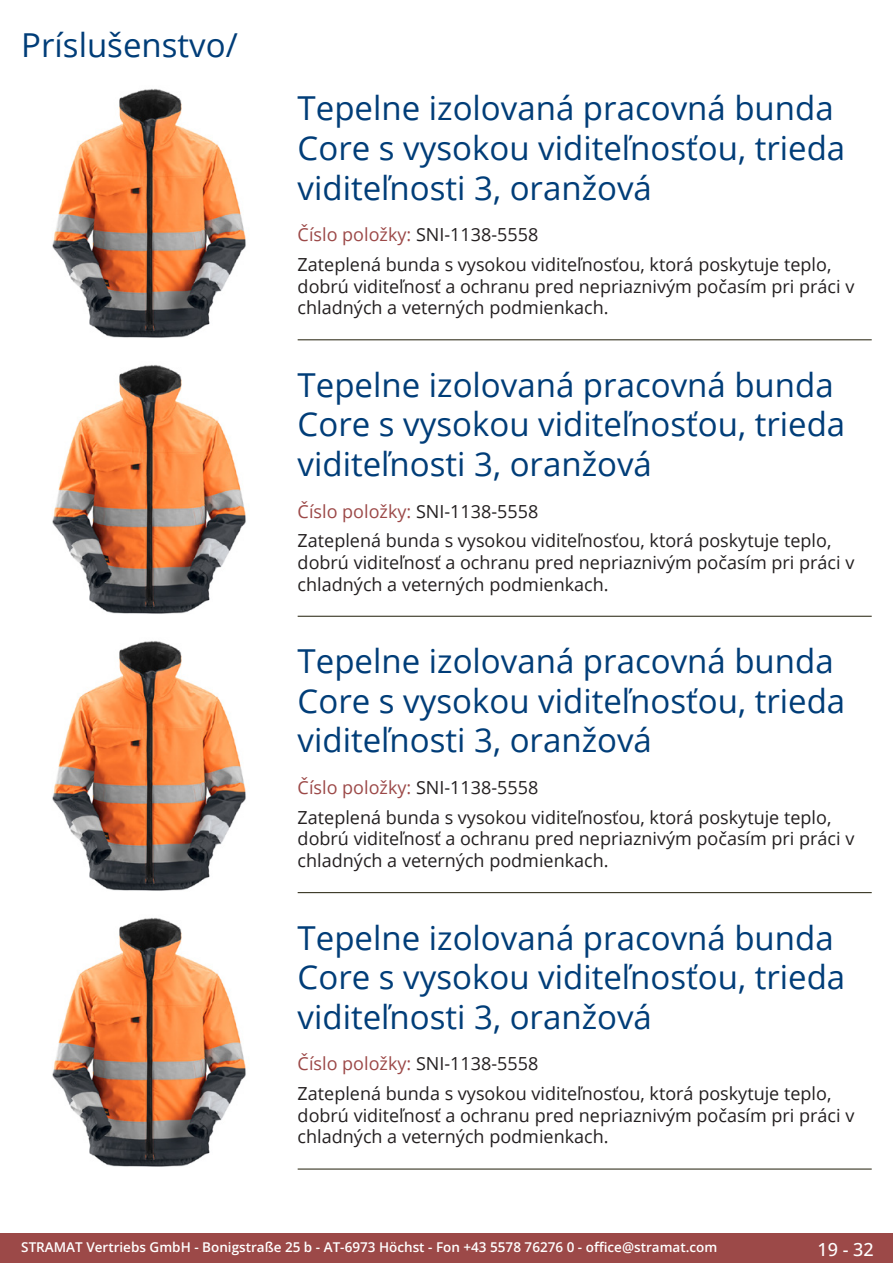
<style>
.page{position:relative;width:893px;height:1263px;background:#fff}
.page>*{position:absolute;margin:0;border:0;box-sizing:border-box;transform-origin:0 0}
.Produkttitel{font:33px/39.6px "Open Sans";color:#003d78}
.RastTitel{font:33px "Open Sans";color:#003d78}
.Beschreibung_Text{font:18px/21.6px "Open Sans";color:#231f20}
.TechDaten_Überschrif{font:18px "Open Sans";color:#9c4948}
.t1{font:500 18px "Open Sans";color:#fff}
.t2{font:600 13.5px "Open Sans";color:#fff}
.s1{color:#231f20}
</style>
<div class="page">
<div style="left:0;top:1233px;width:893px;height:30px;background:#9c4948"></div>
<hr style="left:298px;top:340px;width:574px;height:1px;background:#201d08">
<hr style="left:298px;top:616px;width:574px;height:1px;background:#201d08">
<hr style="left:298px;top:892px;width:574px;height:1px;background:#201d08">
<hr style="left:298px;top:1169px;width:574px;height:1px;background:#201d08">
<img style="left:52px;top:89px;width:194px;height:249px">
<img style="left:52px;top:365px;width:194px;height:249px">
<img style="left:52px;top:641px;width:194px;height:250px">
<img style="left:52px;top:918px;width:194px;height:249px">
<p class="RastTitel" style="left:21px;top:22px;width:218px">Príslušenstvo/</p>
<p class="Produkttitel" style="left:298px;top:88px;width:549px">Tepelne izolovaná pracovná bunda<br>Core s vysokou viditeľnosťou, trieda viditeľnosti 3, oranžová</p>
<p class="TechDaten_Überschrif" style="left:298px;top:222px;width:242px">Číslo položky: <span class="s1">SNI-1138-5558</span></p>
<p class="Beschreibung_Text" style="left:298px;top:253px;width:558px">Zateplená bunda s vysokou viditeľnosťou, ktorá poskytuje teplo, dobrú viditeľnosť a ochranu pred nepriaznivým počasím pri práci v chladných a veterných podmienkach.</p>
<p class="Produkttitel" style="left:298px;top:364px;width:549px">Tepelne izolovaná pracovná bunda<br>Core s vysokou viditeľnosťou, trieda viditeľnosti 3, oranžová</p>
<p class="TechDaten_Überschrif" style="left:298px;top:499px;width:242px">Číslo položky: <span class="s1">SNI-1138-5558</span></p>
<p class="Beschreibung_Text" style="left:298px;top:530px;width:558px">Zateplená bunda s vysokou viditeľnosťou, ktorá poskytuje teplo, dobrú viditeľnosť a ochranu pred nepriaznivým počasím pri práci v chladných a veterných podmienkach.</p>
<p class="Produkttitel" style="left:298px;top:640px;width:549px">Tepelne izolovaná pracovná bunda<br>Core s vysokou viditeľnosťou, trieda viditeľnosti 3, oranžová</p>
<p class="TechDaten_Überschrif" style="left:298px;top:775px;width:242px">Číslo položky: <span class="s1">SNI-1138-5558</span></p>
<p class="Beschreibung_Text" style="left:298px;top:806px;width:558px">Zateplená bunda s vysokou viditeľnosťou, ktorá poskytuje teplo, dobrú viditeľnosť a ochranu pred nepriaznivým počasím pri práci v chladných a veterných podmienkach.</p>
<p class="Produkttitel" style="left:298px;top:917px;width:549px">Tepelne izolovaná pracovná bunda<br>Core s vysokou viditeľnosťou, trieda viditeľnosti 3, oranžová</p>
<p class="TechDaten_Überschrif" style="left:298px;top:1051px;width:242px">Číslo položky: <span class="s1">SNI-1138-5558</span></p>
<p class="Beschreibung_Text" style="left:298px;top:1082px;width:558px">Zateplená bunda s vysokou viditeľnosťou, ktorá poskytuje teplo, dobrú viditeľnosť a ochranu pred nepriaznivým počasím pri práci v chladných a veterných podmienkach.</p>
<p class="t2" style="left:21px;top:1238px;width:698px">STRAMAT Vertriebs GmbH - Bonigstraße 25 b - AT-6973 Höchst - Fon +43 5578 76276 0 - office@stramat.com</p>
<p class="t1" style="left:817px;top:1237px;width:58px">19 - 32</p>
</div>
